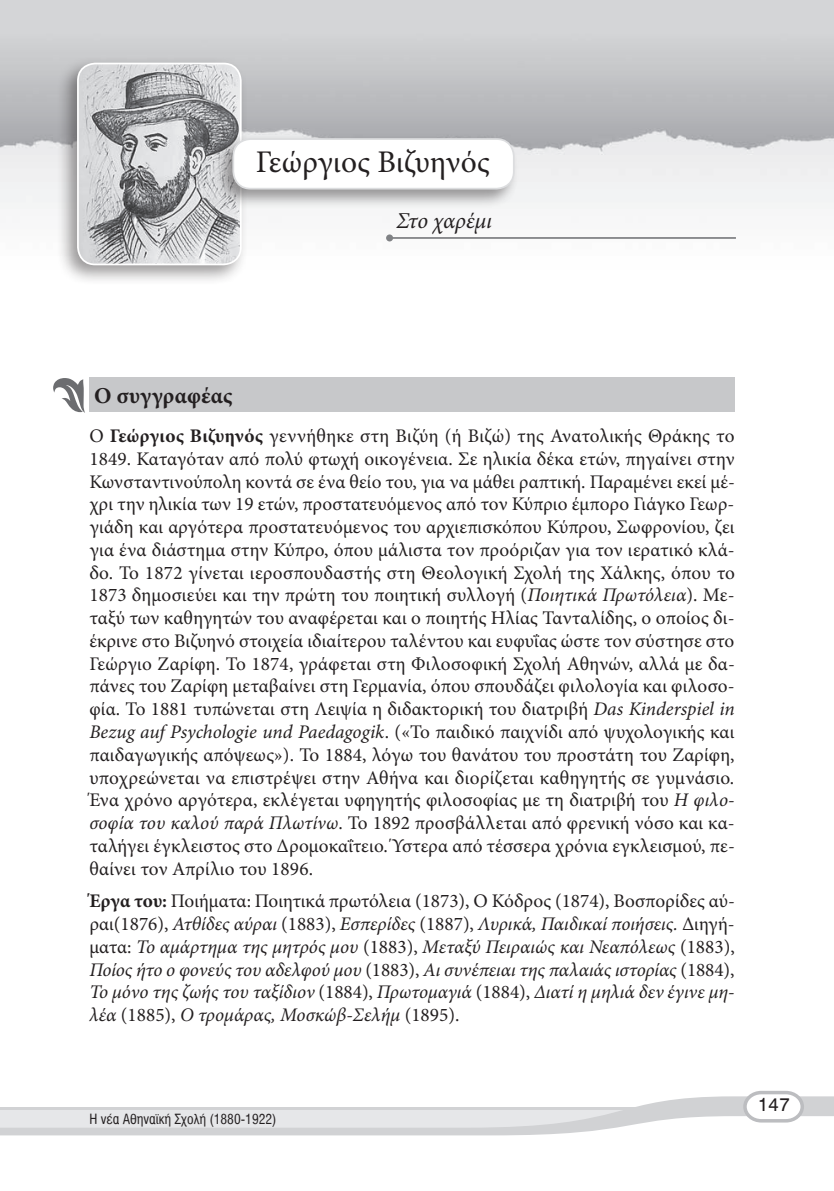
<style>
.page{position:relative;width:834px;height:1191px;background:#fff}
.page>*{position:absolute;margin:0;border:0;box-sizing:border-box;transform-origin:0 0}
.t1{font:58.1px "Type Embellishments One Let Plain";color:#6c6d70}
.t2{font:31.5px "Minion Pro";letter-spacing:.005em;color:#231f20}
.t3{font:700 22.75px "Minion Pro";letter-spacing:.005em;color:#231f20}
.t4{font:italic 22.75px "Minion Pro";letter-spacing:-.005em;color:#231f20}
.t5{font:19.25px/22.8px "Minion Pro";letter-spacing:.005em;color:#231f20;text-align:justify}
.t6{font:italic 19.25px/22.8px "Minion Pro";color:#231f20;text-align:justify}
.t7{font:18.38px "Mg Helvetica";color:#231f20}
.t8{font:14px "Mg Helvetica Cond";color:#231f20}
.s1{font-weight:700}
.s2{font-style:italic}
.s3{font-weight:700;font-style:normal}
.s4{font-style:normal}
</style>
<div class="page">
<div style="left:55px;top:56px;width:196px;height:234px;background:#231f20;opacity:.45"></div>
<img style="left:78px;top:64px;width:163px;height:200px">
<div style="left:77px;top:63px;width:164px;height:202px;border:2px solid #fff;border-radius:17px"></div>
<div style="left:212px;top:133px;width:339px;height:79px;background:#231f20;opacity:.45"></div>
<div style="left:233px;top:139px;width:280px;height:50px;background:#fff;border-radius:17px"></div>
<div style="left:232px;top:138px;width:282px;height:51px;border:2px solid #dcdddf;border-radius:17px"></div>
<hr style="left:389px;top:237px;width:346px;height:2px;background:#808285">
<div style="left:386px;top:234px;width:7px;height:7px;background:#808285;border-radius:50%"></div>
<div style="left:89px;top:377px;width:645px;height:35px;background:#c7c8ca"></div>
<svg style="left:0;top:1096px;width:833px;height:20px"></svg>
<svg style="left:0;top:1116px;width:723px;height:20px;background:#e1e2e4"></svg>
<svg style="left:741px;top:1090px;width:64px;height:33px"></svg>
<h2 class="t2" style="left:256px;top:143px;width:235px">Γεώργιος Βιζυηνός</h2>
<p class="t4" style="left:396px;top:207px;width:97px">Στο χαρέμι</p>
<h1 class="t1" style="left:50px;top:372px;width:39px">C</h1>
<p class="t3" style="left:94px;top:382px;width:140px">Ο συγγραφέας</p>
<p class="t5" style="left:89px;top:425px;width:647px">O <span class="s1">Γεώργιος Βιζυηνός</span> γεννήθηκε στη Βιζύη (ή Βιζώ) της Ανατολικής Θράκης το 1849. Καταγόταν από πολύ φτωχή οικογένεια. Σε ηλικία δέκα ετών, πηγαίνει στην Κωνσταντινούπολη κοντά σε ένα θείο του, για να μάθει ραπτική. Παραμένει εκεί μέ&shy;χρι την ηλικία των 19 ετών, προστατευόμενος από τον Κύπριο έμπορο Γιάγκο Γεωρ&shy;γιάδη και αργότερα προστατευόμενος του αρχιεπισκόπου Κύπρου, Σωφρονίου, ζει για ένα διάστημα στην Κύπρο, όπου μάλιστα τον προόριζαν για τον ιερατικό κλά&shy;δο. Το 1872 γίνεται ιεροσπουδαστής στη Θεολογική Σχολή της Χάλκης, όπου το 1873 δημοσιεύει και την πρώτη του ποιητική συλλογή (<span class="s2">Ποιητικά Πρωτόλεια</span>). Με&shy;ταξύ των καθηγητών του αναφέρεται και ο ποιητής Ηλίας Τανταλίδης, ο οποίος δι&shy;έκρινε στο Βιζυηνό στοιχεία ιδιαίτερου ταλέντου και ευφυΐας ώστε τον σύστησε στο Γεώργιο Ζαρίφη. Το 1874, γράφεται στη Φιλοσοφική Σχολή Αθηνών, αλλά με δα&shy;πάνες του Ζαρίφη μεταβαίνει στη Γερμανία, όπου σπουδάζει φιλολογία και φιλοσο&shy;φία. Το 1881 τυπώνεται στη Λειψία η διδακτορική του διατριβή <span class="s2">Das Kinderspiel in Bezug auf Psychologie und Paedagogik</span>. («Το παιδικό παιχνίδι από ψυχολογικής και παιδαγωγικής απόψεως»). Το 1884, λόγω του θανάτου του προστάτη του Ζαρίφη, υποχρεώνεται να επιστρέψει στην Αθήνα και διορίζεται καθηγητής σε γυμνάσιο.<br>Ένα χρόνο αργότερα, εκλέγεται υφηγητής φιλοσοφίας με τη διατριβή του <span class="s2">Η φιλο&shy;σοφία του καλού παρά Πλωτίνω</span>. Το 1892 προσβάλλεται από φρενική νόσο και κα&shy;ταλήγει έγκλειστος στο Δρομοκαΐτειο. Ύστερα από τέσσερα χρόνια εγκλεισμού, πε&shy;θαίνει τον Απρίλιο του 1896.</p>
<p class="t6" style="left:89px;top:890px;width:647px"><span class="s3">Έργα του:</span> <span class="s4">Ποιήματα: Ποιητικά πρωτόλεια (1873), Ο Κόδρος (1874), Βοσπορίδες αύ&shy;ραι(1876),</span> Ατθίδες αύραι <span class="s4">(1883),</span> Εσπερίδες <span class="s4">(1887),</span> Λυρικά, Παιδικαί ποιήσεις. <span class="s4">Διηγή&shy;ματα:</span> Το αμάρτημα της μητρός μου <span class="s4">(1883),</span> Μεταξύ Πειραιώς και Νεαπόλεως <span class="s4">(1883), </span>Ποίος ήτο ο φονεύς του αδελφού μου <span class="s4">(1883),</span> Αι συνέπειαι της παλαιάς ιστορίας <span class="s4">(1884), </span>Το μόνο της ζωής του ταξίδιον <span class="s4">(1884),</span> Πρωτομαγιά <span class="s4">(1884),</span> Διατί η μηλιά δεν έγινε μη&shy;λέα <span class="s4">(1885),</span> Ο τρομάρας, Μοσκώβ-Σελήμ <span class="s4">(1895).</span></p>
<p class="t8" style="left:89px;top:1110px;width:189px">Η νέα Αθηναϊκή Σχολή (1880-1922)</p>
<p class="t7" style="left:757px;top:1093px;width:34px">147</p>
</div>
